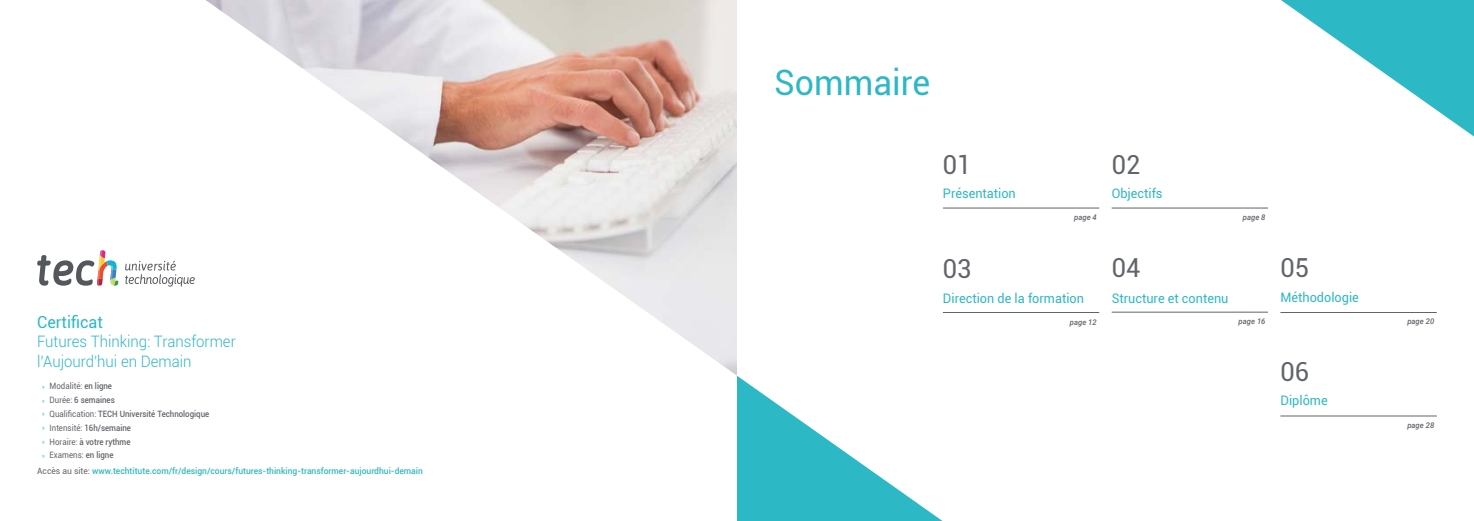
<style>
.page{position:relative;width:1474px;height:521px;background:#fff}
.page>*{position:absolute;margin:0;border:0;box-sizing:border-box;transform-origin:0 0}
.t1{font:35px "Roboto";color:#2db8c5}
.t2{font:26.25px "Roboto";color:#61646a}
.t3{font:16.62px "Roboto";color:#2db8c5}
.t4{font:300 15.75px/19.2px "Roboto";color:#2db8c5;scale:.95 1}
.t5{font:13.12px "Roboto";color:#2db8c5}
.t6{font:500 8.75px/13.8px "Roboto";color:#61646a;scale:.9 1}
.t7{font:500 8.75px "Roboto";color:#2db8c5}
.t8{font:italic 500 7.88px "Roboto";color:#61646a}
.s1{font-family:"Myriad Pro";font-weight:400;font-size:7px;color:#2db8c5}
.s2{font-weight:400}
.s3{font-weight:400;color:#61646a}
</style>
<div class="page">
<img style="left:206px;top:0;width:531px;height:376px">
<hr style="left:943px;top:208px;width:156px;height:1px;background:#61646a">
<hr style="left:1111px;top:312px;width:156px;height:1px;background:#61646a">
<hr style="left:1111px;top:208px;width:156px;height:1px;background:#61646a">
<hr style="left:1280px;top:312px;width:156px;height:1px;background:#61646a">
<hr style="left:1280px;top:416px;width:156px;height:1px;background:#61646a">
<hr style="left:943px;top:312px;width:156px;height:1px;background:#61646a">
<svg style="left:737px;top:376px;width:205px;height:145px"></svg>
<svg style="left:1281px;top:0;width:192px;height:136px"></svg>
<svg style="left:125px;top:261px;width:70px;height:26px"></svg>
<svg style="left:37px;top:251px;width:81px;height:35px"></svg>
<h3 class="t3" style="left:37px;top:311px;width:67px">Certificat</h3>
<h3 class="t4" style="left:37px;top:332px;width:210px">Futures Thinking: Transformer l’Aujourd'hui en Demain</h3>
<p class="t6" style="left:42px;top:379px;width:187px"><span class="s1">»</span> <span class="s2">Modalité:</span> en ligne<br><span class="s1">»</span> <span class="s2">Durée:</span> 6 semaines<br><span class="s1">»</span> <span class="s2">Qualification:</span> TECH Université Technologique <span class="s1">»</span> <span class="s2">Intensité:</span> 16h/semaine<br><span class="s1">»</span> <span class="s2">Horaire:</span> à votre rythme<br><span class="s1">»</span> <span class="s2">Examens:</span> en ligne</p>
<p class="t7" style="left:37px;top:464px;width:387px"><span class="s3">Accès au site:</span> www.techtitute.com/fr/design/cours/futures-thinking-transformer-aujourdhui-demain</p>
<h1 class="t1" style="left:774px;top:58px;width:157px">Sommaire</h1>
<h2 class="t2" style="left:943px;top:146px;width:30px">01</h2>
<h2 class="t2" style="left:1111px;top:146px;width:30px">02</h2>
<h3 class="t5" style="left:943px;top:184px;width:74px">Présentation</h3>
<p class="t8" style="left:1074px;top:212px;width:24px">page 4</p>
<h3 class="t5" style="left:1111px;top:184px;width:52px">Objectifs</h3>
<p class="t8" style="left:1242px;top:212px;width:24px">page 8</p>
<h2 class="t2" style="left:943px;top:250px;width:30px">03</h2>
<h2 class="t2" style="left:1111px;top:249px;width:30px">04</h2>
<h3 class="t5" style="left:943px;top:289px;width:143px">Direction de la formation</h3>
<h3 class="t5" style="left:1111px;top:289px;width:118px">Structure et contenu</h3>
<p class="t8" style="left:1069px;top:316px;width:28px">page 12</p>
<p class="t8" style="left:1238px;top:315px;width:28px">page 16</p>
<h2 class="t2" style="left:1280px;top:250px;width:30px">05</h2>
<h3 class="t5" style="left:1280px;top:288px;width:80px">Méthodologie</h3>
<h2 class="t2" style="left:1280px;top:353px;width:30px">06</h2>
<h3 class="t5" style="left:1280px;top:391px;width:49px">Diplôme</h3>
<p class="t8" style="left:1407px;top:316px;width:28px">page 20</p>
<p class="t8" style="left:1407px;top:419px;width:28px">page 28</p>
</div>
